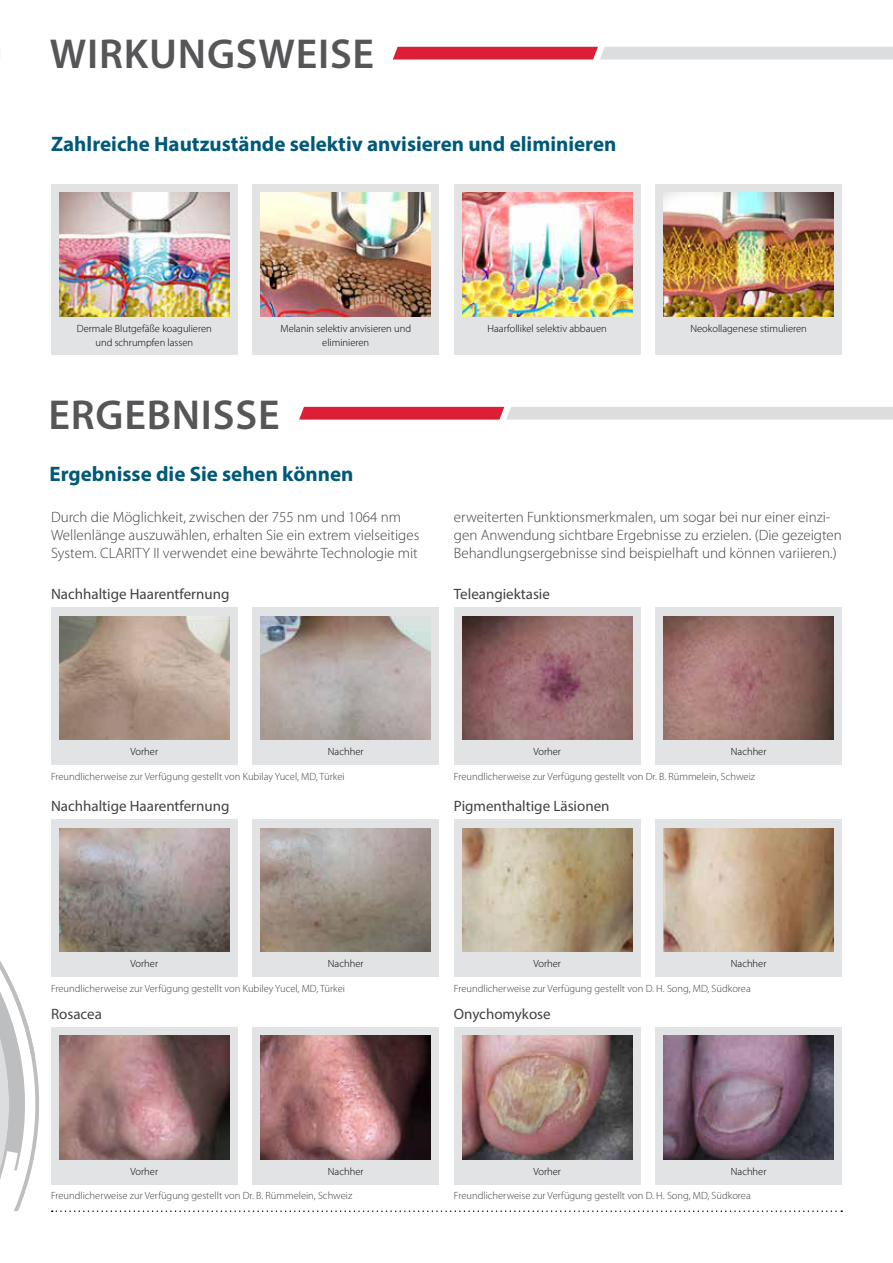
<style>
.page{position:relative;width:893px;height:1263px;background:#fff}
.page>*{position:absolute;margin:0;border:0;box-sizing:border-box;transform-origin:0 0}
.t1{font:600 42px "Myriad Pro";letter-spacing:.02em;color:#565659}
.t2{font:700 21px "Myriad Pro";color:#005978}
.t3{font:300 15px/18px "Myriad Pro";color:#414042}
.t4{font:15px "Myriad Pro";color:#414042}
.t5{font:300 10.5px "Myriad Pro";color:#414042}
.t6{font:300 10.5px/13.5px "Myriad Pro";color:#000;text-align:center}
</style>
<div class="page">
<svg style="left:52px;top:1210px;width:790px;height:2px"></svg>
<svg style="left:393px;top:47px;width:500px;height:13px;background:#dd949f"></svg>
<div style="left:51px;top:1027px;width:187px;height:157px;background:#e2e3e4"></div>
<div style="left:454px;top:1027px;width:186px;height:157px;background:#e2e3e4"></div>
<div style="left:252px;top:1027px;width:187px;height:157px;background:#e2e3e4"></div>
<div style="left:655px;top:1027px;width:187px;height:157px;background:#e2e3e4"></div>
<img style="left:60px;top:1036px;width:169px;height:123px">
<img style="left:462px;top:1036px;width:170px;height:123px">
<img style="left:261px;top:1036px;width:170px;height:123px">
<img style="left:664px;top:1036px;width:169px;height:123px">
<svg style="left:0;top:961px;width:39px;height:250px"></svg>
<div style="left:51px;top:608px;width:187px;height:157px;background:#e2e3e4"></div>
<div style="left:51px;top:184px;width:187px;height:170px;background:#e2e3e4"></div>
<div style="left:454px;top:608px;width:186px;height:157px;background:#e2e3e4"></div>
<div style="left:454px;top:184px;width:186px;height:170px;background:#e2e3e4"></div>
<div style="left:252px;top:608px;width:187px;height:157px;background:#e2e3e4"></div>
<div style="left:252px;top:184px;width:187px;height:170px;background:#e2e3e4"></div>
<div style="left:655px;top:608px;width:187px;height:157px;background:#e2e3e4"></div>
<div style="left:655px;top:184px;width:187px;height:170px;background:#e2e3e4"></div>
<img style="left:60px;top:616px;width:169px;height:123px">
<img style="left:60px;top:193px;width:169px;height:123px">
<img style="left:462px;top:616px;width:170px;height:123px">
<img style="left:462px;top:193px;width:170px;height:123px">
<img style="left:261px;top:616px;width:170px;height:123px">
<img style="left:261px;top:193px;width:170px;height:123px">
<img style="left:664px;top:616px;width:169px;height:123px">
<img style="left:664px;top:193px;width:169px;height:123px">
<svg style="left:299px;top:407px;width:594px;height:13px;background:#dd9fa8"></svg>
<div style="left:51px;top:819px;width:187px;height:158px;background:#e2e3e4"></div>
<div style="left:252px;top:819px;width:187px;height:158px;background:#e2e3e4"></div>
<img style="left:60px;top:828px;width:169px;height:123px">
<img style="left:261px;top:828px;width:170px;height:123px">
<div style="left:454px;top:819px;width:186px;height:158px;background:#e2e3e4"></div>
<div style="left:655px;top:819px;width:187px;height:158px;background:#e2e3e4"></div>
<img style="left:462px;top:828px;width:170px;height:123px">
<img style="left:664px;top:828px;width:169px;height:123px">
<h1 class="t1" style="left:50px;top:28px;width:326px">WIRKUNGSWEISE</h1>
<h2 class="t2" style="left:51px;top:133px;width:567px">Zahlreiche Hautzustände selektiv anvisieren und eliminieren</h2>
<p class="t6" style="left:77px;top:322px;width:136px">Dermale Blutgefäße koagulieren und schrumpfen lassen</p>
<p class="t6" style="left:280px;top:322px;width:132px">Melanin selektiv anvisieren und eliminieren</p>
<h1 class="t1" style="left:48px;top:390px;width:233px">ERGEBNISSE</h1>
<h2 class="t2" style="left:50px;top:463px;width:305px">Ergebnisse die Sie sehen können</h2>
<p class="t6" style="left:488px;top:322px;width:121px">Haarfollikel selektiv abbauen</p>
<p class="t6" style="left:690px;top:322px;width:118px">Neokollagenese stimulieren</p>
<h3 class="t3" style="left:51px;top:508px;width:370px">Durch die Möglichkeit, zwischen der 755 nm und 1064 nm<br>Wellenlänge auszuwählen, erhalten Sie ein extrem vielseitiges<br>System. CLARITY II verwendet eine bewährte Technologie mit</h3>
<h3 class="t3" style="left:454px;top:508px;width:389px">erweiterten Funktionsmerkmalen, um sogar bei nur einer einzi&shy;gen Anwendung sichtbare Ergebnisse zu erzielen. (Die gezeigten<br>Behandlungsergebnisse sind beispielhaft und können variieren.)</h3>
<h3 class="t4" style="left:51px;top:586px;width:180px">Nachhaltige Haarentfernung</h3>
<p class="t6" style="left:130px;top:745px;width:29px">Vorher</p>
<p class="t6" style="left:328px;top:745px;width:37px">Nachher</p>
<h3 class="t4" style="left:454px;top:586px;width:98px">Teleangiektasie</h3>
<p class="t6" style="left:533px;top:745px;width:29px">Vorher</p>
<p class="t6" style="left:731px;top:745px;width:37px">Nachher</p>
<p class="t5" style="left:51px;top:771px;width:295px">Freundlicherweise zur Verfügung gestellt von Kubilay Yucel, MD, Türkei</p>
<p class="t5" style="left:454px;top:771px;width:303px">Freundlicherweise zur Verfügung gestellt von Dr. B. Rümmelein, Schweiz</p>
<h3 class="t4" style="left:51px;top:798px;width:180px">Nachhaltige Haarentfernung</h3>
<h3 class="t4" style="left:454px;top:798px;width:157px">Pigmenthaltige Läsionen</h3>
<p class="t6" style="left:130px;top:957px;width:29px">Vorher</p>
<p class="t6" style="left:328px;top:957px;width:37px">Nachher</p>
<p class="t5" style="left:51px;top:983px;width:296px">Freundlicherweise zur Verfügung gestellt von Kubiley Yucel, MD, Türkei</p>
<p class="t6" style="left:533px;top:957px;width:29px">Vorher</p>
<p class="t6" style="left:731px;top:957px;width:37px">Nachher</p>
<p class="t5" style="left:454px;top:983px;width:298px">Freundlicherweise zur Verfügung gestellt von D. H. Song, MD, Südkorea</p>
<h3 class="t4" style="left:51px;top:1006px;width:52px">Rosacea</h3>
<h3 class="t4" style="left:454px;top:1006px;width:98px">Onychomykose</h3>
<p class="t6" style="left:130px;top:1165px;width:29px">Vorher</p>
<p class="t6" style="left:328px;top:1165px;width:37px">Nachher</p>
<p class="t6" style="left:533px;top:1165px;width:29px">Vorher</p>
<p class="t6" style="left:731px;top:1165px;width:37px">Nachher</p>
<p class="t5" style="left:51px;top:1190px;width:303px">Freundlicherweise zur Verfügung gestellt von Dr. B. Rümmelein, Schweiz</p>
<p class="t5" style="left:454px;top:1190px;width:298px">Freundlicherweise zur Verfügung gestellt von D. H. Song, MD, Südkorea</p>
</div>
